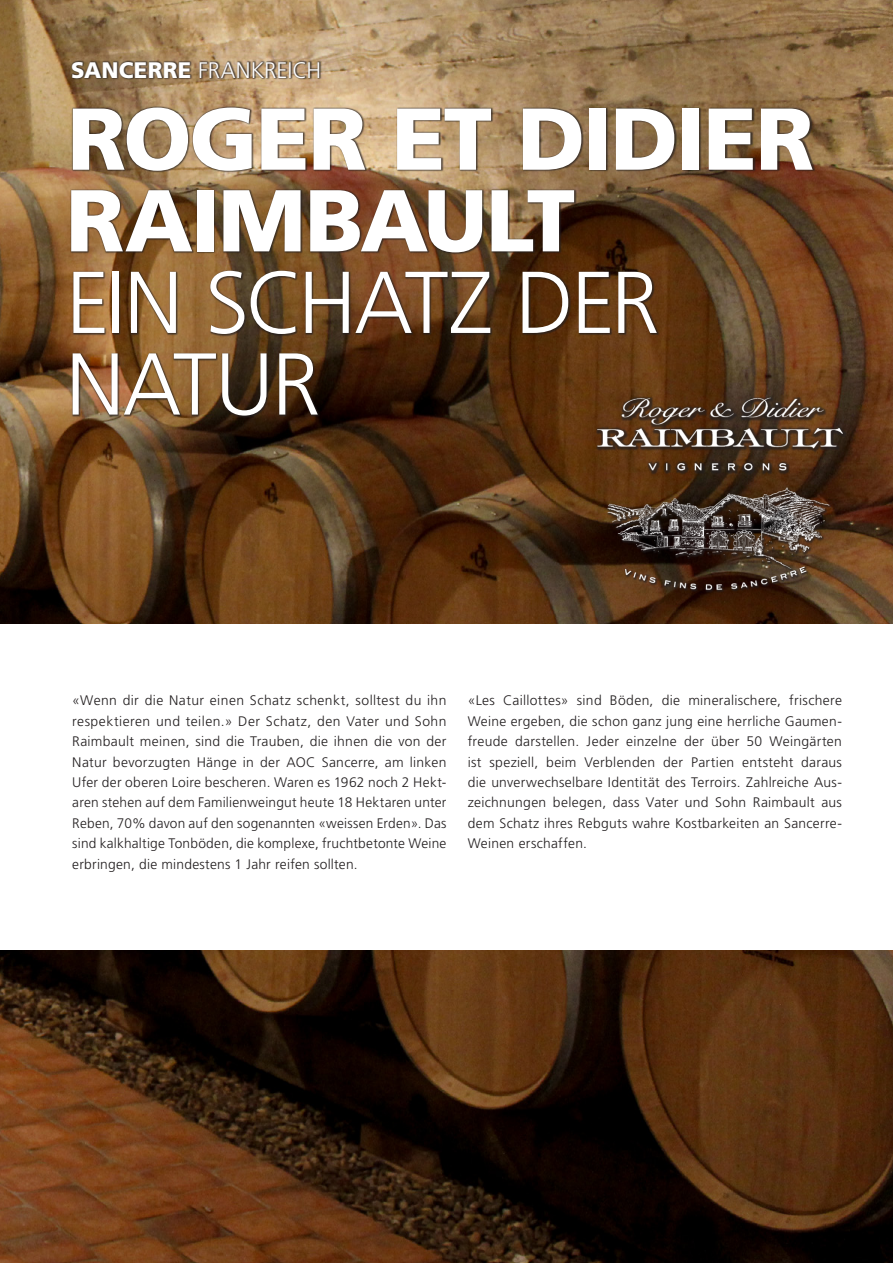
<style>
.page{position:relative;width:893px;height:1263px;background:#fff}
.page>*{position:absolute;margin:0;border:0;box-sizing:border-box;transform-origin:0 0}
.t1{font:900 87.6px/81.6px "Frutiger LT Std";letter-spacing:-.02em;color:#fff}
.t2{font:300 87.6px/81.6px "Frutiger LT Std";letter-spacing:-.03em;color:#fff}
.t3{font:300 22.5px "Frutiger LT Std";letter-spacing:.005em;color:#fff}
.t4{font:300 13.8px/20.4px "Frutiger LT Std";letter-spacing:.02em;color:#231f20;text-align:justify}
.s1{font-weight:900}
</style>
<div class="page">
<img style="left:0;top:0;width:893px;height:624px">
<img style="left:0;top:950px;width:893px;height:313px">
<div style="left:70px;top:60px;width:746px;height:358px;background:#231f20;opacity:.7"></div>
<img style="left:563px;top:394px;width:314px;height:209px">
<h2 class="t3" style="left:71px;top:57px;width:252px"><span class="s1">SANCERRE</span> FRANKREICH</h2>
<h1 class="t1" style="left:66px;top:98px;width:750px">ROGER ET DIDIER<br>RAIMBAULT</h1>
<h1 class="t2" style="left:66px;top:263px;width:595px">EIN SCHATZ DER<br>NATUR</h1>
<p class="t4" style="left:72px;top:690px;width:376px">«Wenn dir die Natur einen Schatz schenkt, solltest du ihn respektieren und teilen.» Der Schatz, den Vater und Sohn Raimbault meinen, sind die Trauben, die ihnen die von der Natur bevorzugten Hänge in der AOC Sancerre, am linken Ufer der oberen Loire bescheren. Waren es 1962 noch 2 Hekt&shy;aren stehen auf dem Familienweingut heute 18 Hektaren unter Reben, 70% davon auf den sogenannten «weissen Erden». Das sind kalkhaltige Tonböden, die komplexe, fruchtbetonte Weine erbringen, die mindestens 1 Jahr reifen sollten.</p>
<p class="t4" style="left:468px;top:690px;width:376px">«Les Caillottes» sind Böden, die mineralischere, frischere Weine ergeben, die schon ganz jung eine herrliche Gaumen&shy;freude darstellen. Jeder einzelne der über 50 Weingärten ist speziell, beim Verblenden der Partien entsteht daraus die unverwechselbare Identität des Terroirs. Zahlreiche Aus&shy;zeichnungen belegen, dass Vater und Sohn Raimbault aus dem Schatz ihres Rebguts wahre Kostbarkeiten an Sancerre-Weinen erschaffen.</p>
</div>
